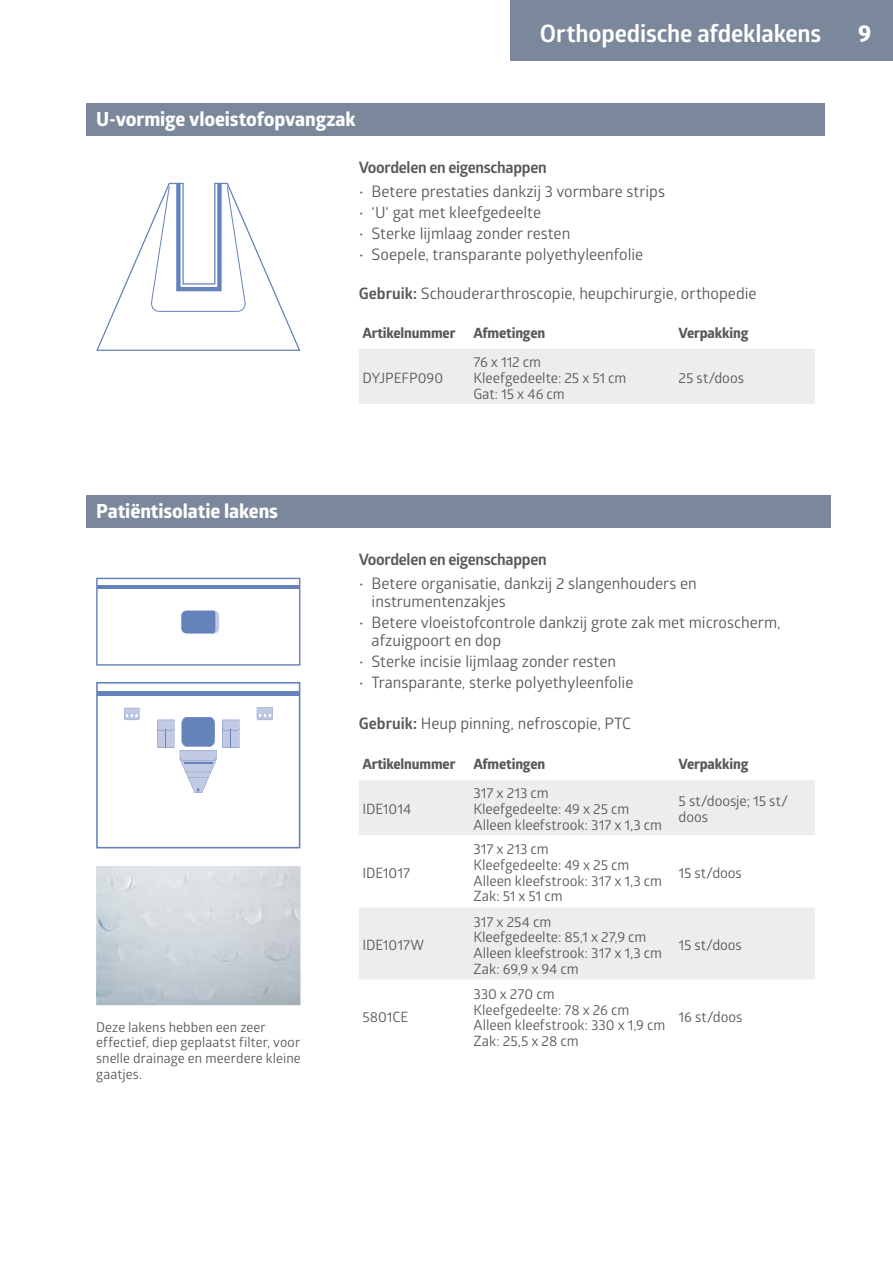
<style>
.page{position:relative;width:893px;height:1263px;background:#fff}
.page>*{position:absolute;margin:0;border:0;box-sizing:border-box;transform-origin:0 0}
.t1{font:700 24px "Glober";letter-spacing:-.005em;color:#fff}
.t2{font:700 24px "Globerx";color:#fff}
.t3{font:700 19.5px "Globerx";letter-spacing:-.005em;color:#fff}
.t4{font:15.75px/18px "Glober";color:#58595b}
.t5{font:700 15.75px "Glober";letter-spacing:-.02em;color:#58595b}
.t6{font:14.25px/15.8px "Glober";letter-spacing:-.005em;color:#58595b}
.t7{font:700 14.25px "Globerx";letter-spacing:-.01em;color:#58595b}
.t8{font:13.5px/15.8px "Glober";letter-spacing:.005em;color:#58595b}
.s1{font-weight:700}
</style>
<div class="page">
<div style="left:510px;top:0;width:383px;height:61px;background:#7b889b"></div>
<div style="left:86px;top:104px;width:739px;height:32px;background:#7b889b"></div>
<svg style="left:96px;top:182px;width:205px;height:169px"></svg>
<div style="left:86px;top:495px;width:744px;height:32px;background:#7b889b"></div>
<div style="left:359px;top:349px;width:456px;height:55px;background:#ededee"></div>
<div style="left:359px;top:780px;width:456px;height:55px;background:#ededee"></div>
<div style="left:359px;top:908px;width:456px;height:71px;background:#ededee"></div>
<div style="left:96px;top:578px;width:204px;height:88px;background:#fff;border:1px solid #6682ba"></div>
<svg style="left:181px;top:611px;width:38px;height:22px"></svg>
<svg style="left:181px;top:611px;width:34px;height:22px"></svg>
<hr style="left:97px;top:585px;width:203px;height:3px;background:#6682ba">
<div style="left:96px;top:682px;width:204px;height:166px;background:#fff;border:2px solid #6682ba"></div>
<div style="left:97px;top:691px;width:203px;height:5px;background:#6682ba"></div>
<svg style="left:157px;top:717px;width:83px;height:76px"></svg>
<svg style="left:124px;top:708px;width:16px;height:12px"></svg>
<svg style="left:257px;top:707px;width:16px;height:13px"></svg>
<img style="left:96px;top:866px;width:204px;height:139px">
<p class="t3" style="left:96px;top:105px;width:261px">U-vormige vloeistofopvangzak</p>
<h1 class="t1" style="left:540px;top:17px;width:283px">Orthopedische afdeklakens</h1>
<h1 class="t2" style="left:858px;top:16px;width:15px">9</h1>
<p class="t5" style="left:359px;top:156px;width:189px">Voordelen en eigenschappen</p>
<p class="t4" style="left:359px;top:182px;width:308px">• Betere prestaties dankzij 3 vormbare strips</p>
<p class="t4" style="left:359px;top:203px;width:184px">• ‘U‘ gat met kleefgedeelte</p>
<p class="t4" style="left:359px;top:224px;width:213px">• Sterke lijmlaag zonder resten</p>
<p class="t4" style="left:359px;top:245px;width:286px">• Soepele, transparante polyethyleenfolie</p>
<p class="t4" style="left:359px;top:283px;width:399px"><span class="s1">Gebruik:</span> Schouderarthroscopie, heupchirurgie, orthopedie</p>
<p class="t3" style="left:96px;top:497px;width:183px">Patiëntisolatie lakens</p>
<p class="t8" style="left:96px;top:1018px;width:206px">Deze lakens hebben een zeer effectief, diep geplaatst filter, voor snelle drainage en meerdere kleine gaatjes.</p>
<p class="t7" style="left:362px;top:323px;width:95px">Artikelnummer</p>
<p class="t7" style="left:473px;top:323px;width:73px">Afmetingen</p>
<p class="t7" style="left:679px;top:323px;width:71px">Verpakking</p>
<p class="t6" style="left:362px;top:369px;width:82px">DYJPEFP090</p>
<p class="t6" style="left:473px;top:354px;width:155px">76 x 112 cm<br>Kleefgedeelte: 25 x 51 cm<br>Gat: 15 x 46 cm</p>
<p class="t6" style="left:679px;top:369px;width:67px">25 st/doos</p>
<p class="t5" style="left:359px;top:548px;width:189px">Voordelen en eigenschappen</p>
<p class="t4" style="left:372px;top:573px;width:327px;text-indent:-13px">• Betere organisatie, dankzij 2 slangenhouders en instrumentenzakjes</p>
<p class="t4" style="left:372px;top:612px;width:411px;text-indent:-13px">• Betere vloeistofcontrole dankzij grote zak met microscherm, afzuigpoort en dop</p>
<p class="t4" style="left:359px;top:651px;width:259px">• Sterke incisie lijmlaag zonder resten</p>
<p class="t4" style="left:359px;top:672px;width:276px">• Transparante, sterke polyethyleenfolie</p>
<p class="t4" style="left:359px;top:713px;width:274px"><span class="s1">Gebruik:</span> Heup pinning, nefroscopie, PTC</p>
<p class="t7" style="left:362px;top:754px;width:95px">Artikelnummer</p>
<p class="t7" style="left:473px;top:754px;width:73px">Afmetingen</p>
<p class="t7" style="left:679px;top:754px;width:71px">Verpakking</p>
<p class="t6" style="left:362px;top:800px;width:50px">IDE1014</p>
<p class="t6" style="left:473px;top:785px;width:190px">317 x 213 cm<br>Kleefgedeelte: 49 x 25 cm<br>Alleen kleefstrook: 317 x 1,3 cm</p>
<p class="t6" style="left:679px;top:793px;width:111px">5 st/doosje; 15 st/ doos</p>
<p class="t6" style="left:362px;top:864px;width:49px">IDE1017</p>
<p class="t6" style="left:473px;top:841px;width:190px">317 x 213 cm<br>Kleefgedeelte: 49 x 25 cm<br>Alleen kleefstrook: 317 x 1,3 cm<br>Zak: 51 x 51 cm</p>
<p class="t6" style="left:679px;top:864px;width:65px">15 st/doos</p>
<p class="t6" style="left:362px;top:936px;width:63px">IDE1017W</p>
<p class="t6" style="left:473px;top:913px;width:190px">317 x 254 cm<br>Kleefgedeelte: 85,1 x 27,9 cm<br>Alleen kleefstrook: 317 x 1,3 cm<br>Zak: 69,9 x 94 cm</p>
<p class="t6" style="left:679px;top:936px;width:65px">15 st/doos</p>
<p class="t6" style="left:362px;top:1009px;width:48px">5801CE</p>
<p class="t6" style="left:473px;top:985px;width:194px">330 x 270 cm<br>Kleefgedeelte: 78 x 26 cm<br>Alleen kleefstrook: 330 x 1,9 cm<br>Zak: 25,5 x 28 cm</p>
<p class="t6" style="left:679px;top:1009px;width:65px">16 st/doos</p>
</div>
